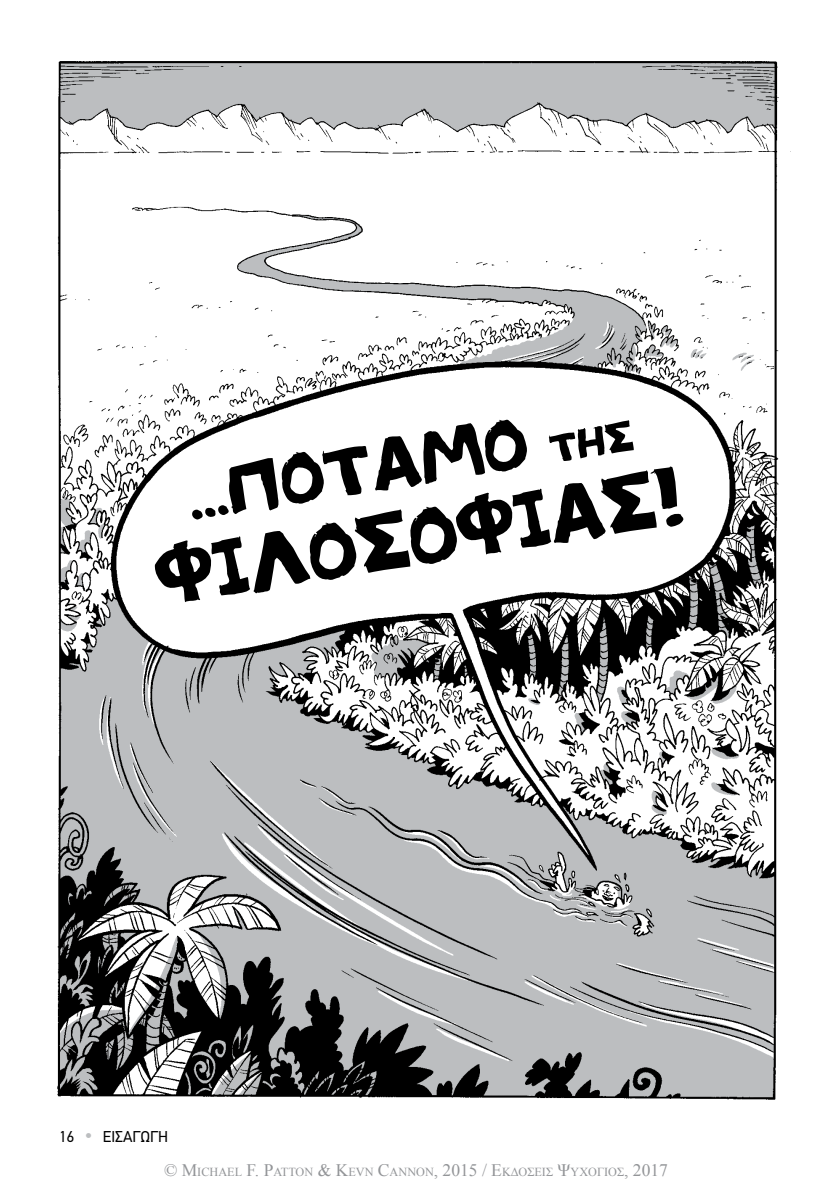
<style>
.page{position:relative;width:834px;height:1191px;background:#fff}
.page>*{position:absolute;margin:0;border:0;box-sizing:border-box;transform-origin:0 0}
.t1{font:110.25px "PF Amateur Flat Solid";color:#000;scale:.95 1}
.t2{font:99.75px "PF Amateur Flat Solid";color:#000;scale:.95 1}
.t3{font:15.75px "PF Din Text";color:#000}
.t4{font:12.25px "Times New Roman";color:#939598}
.s1{font-size:57.75px}
.s2{color:#bcbec0}
.s3{font-size:17.5px}
</style>
<div class="page">
<img style="left:57px;top:61px;width:734px;height:1039px">
<h2 class="t2" style="left:178px;top:437px;width:474px;rotate:-9deg"><span class="s1">…</span>ΠΟΤΑΜΟ <span class="s1">ΤΗΣ</span></h2>
<h1 class="t1" style="left:146px;top:514px;width:567px;rotate:-9deg">ΦΙΛΟΣΟΦΙΑΣ!</h1>
<p class="t3" style="left:60px;top:1127px;width:110px">16 <span class="s2">•</span> ΕΙΣΑΓΩΓΗ</p>
<p class="t4" style="left:164px;top:1163px;width:505px"><span class="s3">© M</span>ICHAEL <span class="s3">F. P</span>ATTON <span class="s3">&amp; K</span>EVN <span class="s3">C</span>ANNON<span class="s3">, 2015 / Ε</span>ΚΔΟΣΕΙΣ <span class="s3">Ψ</span>ΥΧΟΓΙΟΣ<span class="s3">, 2017</span></p>
</div>
